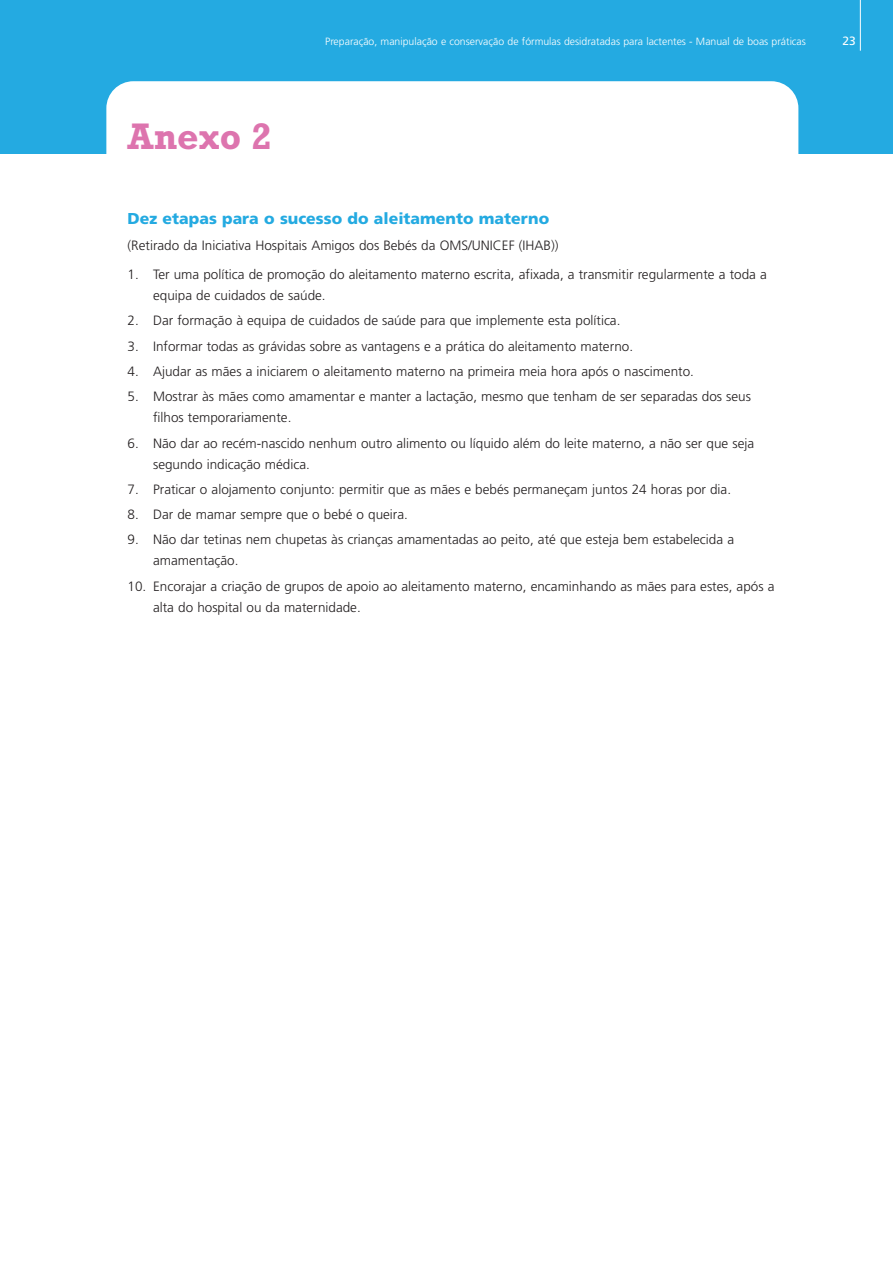
<style>
.page{position:relative;width:893px;height:1263px;background:#fff}
.page>*{position:absolute;margin:0;border:0;box-sizing:border-box;transform-origin:0 0}
.t1{font:700 37.5px "Rockwell";color:#dd74ae}
.t2{font:900 15.75px "Frutiger";color:#24aae1}
.t3{font:300 13.5px/21px "Frutiger";color:#231f20}
.t4{font:12px "Frutiger";color:#fff}
.t5{font:300 10.5px "Frutiger";color:#fff}
</style>
<div class="page">
<div style="left:0;top:0;width:893px;height:154px;background:#24aae1"></div>
<div style="left:106px;top:81px;width:692px;height:103px;background:#fff;border-radius:27px"></div>
<hr style="left:860px;top:0;width:1px;height:51px;background:#fff">
<h1 class="t1" style="left:128px;top:124px;width:146px">Anexo 2</h1>
<p class="t5" style="left:325px;top:38px;width:482px">Preparação, manipulação e conservação de fórmulas desidratadas para lactentes - Manual de boas práticas</p>
<p class="t4" style="left:842px;top:36px;width:15px">23</p>
<p class="t2" style="left:128px;top:213px;width:423px">Dez etapas para o sucesso do aleitamento materno</p>
<p class="t3" style="left:128px;top:236px;width:433px">(Retirado da Iniciativa Hospitais Amigos dos Bebés da OMS/UNICEF (IHAB))</p>
<p class="t3" style="left:153px;top:265px;width:615px;text-indent:-26px">1. Ter uma política de promoção do aleitamento materno escrita, afixada, a transmitir regularmente a toda a equipa de cuidados de saúde.</p>
<p class="t3" style="left:128px;top:311px;width:494px">2. Dar formação à equipa de cuidados de saúde para que implemente esta política.</p>
<p class="t3" style="left:128px;top:337px;width:507px">3. Informar todas as grávidas sobre as vantagens e a prática do aleitamento materno.</p>
<p class="t3" style="left:128px;top:362px;width:568px">4. Ajudar as mães a iniciarem o aleitamento materno na primeira meia hora após o nascimento.</p>
<p class="t3" style="left:153px;top:387px;width:599px;text-indent:-26px">5. Mostrar às mães como amamentar e manter a lactação, mesmo que tenham de ser separadas dos seus filhos temporariamente.</p>
<p class="t3" style="left:153px;top:433px;width:603px;text-indent:-26px">6. Não dar ao recém-nascido nenhum outro alimento ou líquido além do leite materno, a não ser que seja segundo indicação médica.</p>
<p class="t3" style="left:128px;top:480px;width:605px">7. Praticar o alojamento conjunto: permitir que as mães e bebés permaneçam juntos 24 horas por dia.</p>
<p class="t3" style="left:128px;top:505px;width:282px">8. Dar de mamar sempre que o bebé o queira.</p>
<p class="t3" style="left:153px;top:530px;width:582px;text-indent:-26px">9. Não dar tetinas nem chupetas às crianças amamentadas ao peito, até que esteja bem estabelecida a amamentação.</p>
<p class="t3" style="left:153px;top:576px;width:623px;text-indent:-26px">10. Encorajar a criação de grupos de apoio ao aleitamento materno, encaminhando as mães para estes, após a alta do hospital ou da maternidade.</p>
</div>
